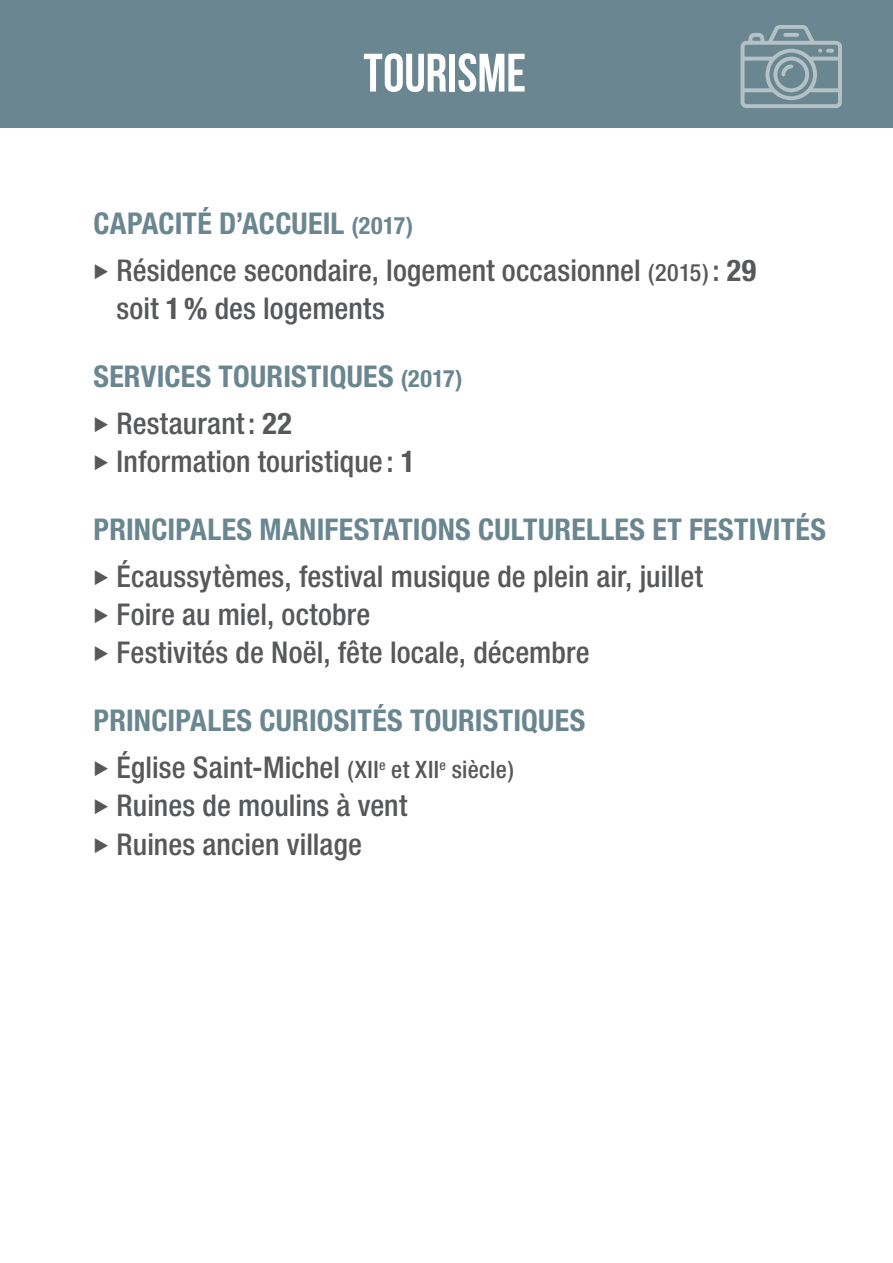
<style>
.page{position:relative;width:893px;height:1263px;background:#fff}
.page>*{position:absolute;margin:0;border:0;box-sizing:border-box;transform-origin:0 0}
.t1{font:700 54px "Bebas Neue";letter-spacing:-.005em;color:#fff}
.texte_indicateurs{font:500 condensed 30px/38.4px "Helvetica Neue";letter-spacing:.005em;color:#57585a}
.titre_indicateurs{font:700 condensed 30px "Helvetica Neue LT Std";letter-spacing:.01em;color:#6a8690}
.s1{font-size:24px}
.s2{font-family:"Helvetica Neue LT Std";font-weight:700}
</style>
<div class="page">
<div style="left:0;top:0;width:893px;height:128px;background:#6a8690"></div>
<svg style="left:741px;top:25px;width:101px;height:83px"></svg>
<h1 class="t1" style="left:363px;top:43px;width:164px">TOURISME</h1>
<p class="titre_indicateurs" style="left:94px;top:205px;width:321px">CAPACITÉ D’ACCUEIL <span class="s1">(2017)</span></p>
<p class="texte_indicateurs" style="left:117px;top:251px;width:641px;text-indent:-23px">◆ Résidence secondaire, logement occasionnel <span class="s1">(2015)</span> : <span class="s2">29 </span>soit <span class="s2">1%</span> des logements</p>
<p class="titre_indicateurs" style="left:94px;top:358px;width:370px">SERVICES TOURISTIQUES <span class="s1">(2017)</span></p>
<p class="texte_indicateurs" style="left:94px;top:404px;width:200px">◆ Restaurant: <span class="s2">22</span></p>
<p class="texte_indicateurs" style="left:94px;top:442px;width:323px">◆ Information touristique : <span class="s2">1</span></p>
<p class="titre_indicateurs" style="left:94px;top:511px;width:734px">PRINCIPALES MANIFESTATIONS CULTURELLES ET FESTIVITÉS</p>
<p class="texte_indicateurs" style="left:94px;top:556px;width:611px">◆ Écaussytèmes, festival musique de plein air, juillet</p>
<p class="texte_indicateurs" style="left:94px;top:595px;width:278px">◆ Foire au miel, octobre</p>
<p class="texte_indicateurs" style="left:94px;top:633px;width:498px">◆ Festivités de Noël, fête locale, décembre</p>
<p class="titre_indicateurs" style="left:94px;top:702px;width:493px">PRINCIPALES CURIOSITÉS TOURISTIQUES</p>
<p class="texte_indicateurs" style="left:94px;top:748px;width:422px">◆ Église Saint-Michel <span class="s1">(XII</span><sup>e</sup> <span class="s1">et XII</span><sup>e</sup> <span class="s1">siècle)</span></p>
<p class="texte_indicateurs" style="left:94px;top:786px;width:315px">◆ Ruines de moulins à vent</p>
<p class="texte_indicateurs" style="left:94px;top:824px;width:270px">◆ Ruines ancien village</p>
</div>
